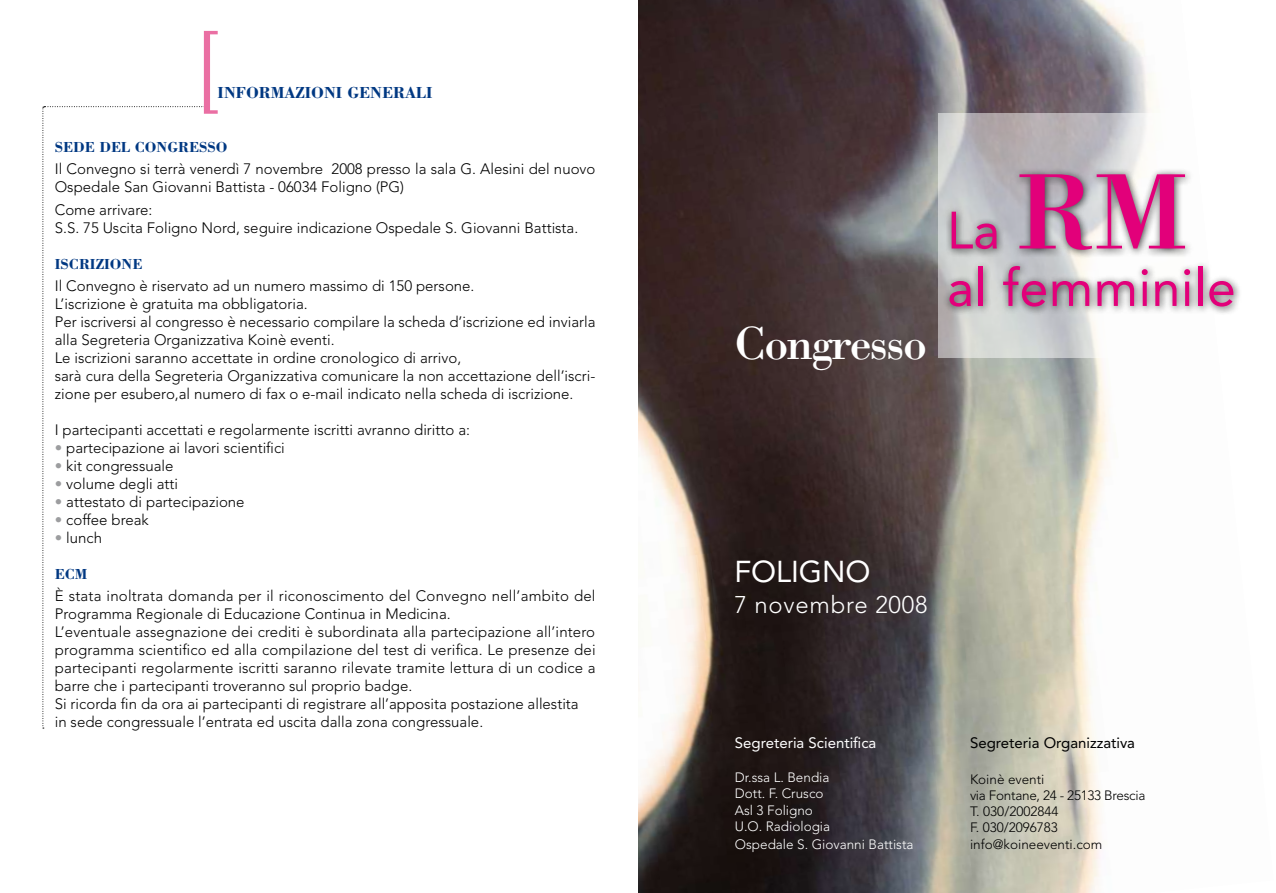
<style>
.page{position:relative;width:1276px;height:893px;background:#fff}
.page>*{position:absolute;margin:0;border:0;box-sizing:border-box;transform-origin:0 0}
.t1{font:90px "Euphemia UCAS";color:#ea6fa3}
.t2{font:51.9px/57.4px "Avenir";letter-spacing:.01em;color:#e2007a}
.t3{font:48px "Bodoni";letter-spacing:-.04em;color:#fff}
.t4{font:30px "Avenir";color:#fff}
.t5{font:300 24px "Avenir";letter-spacing:.03em;color:#fff}
.t6{font:700 16.5px "Bodoni";color:#003882}
.t7{font:300 15px/18px "Avenir";color:#000}
.t8{font:700 15px "Bodoni";color:#003882}
.t9{font:15px "Avenir";color:#000}
.t10{font:15px "Avenir";color:#fff}
.t11{font:300 13.5px/16.2px "Avenir";color:#000}
.t12{font:300 13.5px/16.2px "Avenir";color:#fff}
.s1{color:#9c9d9f}
.s2{font-family:"Bodoni";font-size:111px}
</style>
<div class="page">
<img style="left:638px;top:0;width:516px;height:893px">
<svg style="left:938px;top:113px;width:216px;height:245px"></svg>
<div style="left:943px;top:168px;width:298px;height:148px;background:#000;opacity:.75"></div>
<svg style="left:43px;top:106px;width:162px;height:623px"></svg>
<h1 class="t1" style="left:197px;top:8px;width:27px">[</h1>
<p class="t6" style="left:218px;top:82px;width:216px">INFORMAZIONI GENERALI</p>
<p class="t8" style="left:55px;top:138px;width:174px">SEDE DEL CONGRESSO</p>
<p class="t7" style="left:55px;top:160px;width:542px">Il Convegno si terrà venerdì 7 novembre 2008 presso la sala G. Alesini del nuovo<br>Ospedale San Giovanni Battista - 06034 Foligno (PG)</p>
<p class="t7" style="left:55px;top:200px;width:525px">Come arrivare:<br>S.S. 75 Uscita Foligno Nord, seguire indicazione Ospedale S. Giovanni Battista.</p>
<p class="t8" style="left:55px;top:254px;width:89px">ISCRIZIONE</p>
<p class="t7" style="left:55px;top:277px;width:542px">Il Convegno è riservato ad un numero massimo di 150 persone.<br>L’iscrizione è gratuita ma obbligatoria.<br>Per iscriversi al congresso è necessario compilare la scheda d’iscrizione ed inviarla alla Segreteria Organizzativa Koinè eventi.<br>Le iscrizioni saranno accettate in ordine cronologico di arrivo,<br>sarà cura della Segreteria Organizzativa comunicare la non accettazione dell’iscri&shy;zione per esubero,al numero di fax o e-mail indicato nella scheda di iscrizione.</p>
<p class="t7" style="left:55px;top:421px;width:417px">I partecipanti accettati e regolarmente iscritti avranno diritto a:</p>
<p class="t7" style="left:55px;top:439px;width:232px"><span class="s1">•</span> partecipazione ai lavori scientifici</p>
<p class="t7" style="left:55px;top:457px;width:120px"><span class="s1">•</span> kit congressuale</p>
<p class="t7" style="left:55px;top:475px;width:125px"><span class="s1">•</span> volume degli atti</p>
<p class="t7" style="left:55px;top:493px;width:191px"><span class="s1">•</span> attestato di partecipazione</p>
<p class="t7" style="left:55px;top:511px;width:95px"><span class="s1">•</span> coffee break</p>
<p class="t7" style="left:55px;top:529px;width:49px"><span class="s1">•</span> lunch</p>
<p class="t8" style="left:55px;top:565px;width:34px">ECM</p>
<p class="t7" style="left:55px;top:587px;width:542px">È stata inoltrata domanda per il riconoscimento del Convegno nell’ambito del Programma Regionale di Educazione Continua in Medicina.<br>L’eventuale assegnazione dei crediti è subordinata alla partecipazione all’intero programma scientifico ed alla compilazione del test di verifica. Le presenze dei partecipanti regolarmente iscritti saranno rilevate tramite lettura di un codice a barre che i partecipanti troveranno sul proprio badge.<br>Si ricorda fin da ora ai partecipanti di registrare all’apposita postazione allestita<br>in sede congressuale l’entrata ed uscita dalla zona congressuale.</p>
<h3 class="t3" style="left:734px;top:314px;width:194px">Congresso</h3>
<h2 class="t2" style="left:947px;top:202px;width:290px">La <span class="s2">RM </span>al femminile</h2>
<h3 class="t4" style="left:734px;top:554px;width:138px">FOLIGNO</h3>
<h3 class="t5" style="left:734px;top:591px;width:195px">7 novembre 2008</h3>
<p class="t10" style="left:735px;top:734px;width:143px">Segreteria Scientifica</p>
<p class="t12" style="left:735px;top:769px;width:97px">Dr.ssa L. Bendia<br>Dott. F. Crusco<br>Asl 3 Foligno<br>U.O. Radiologia</p>
<p class="t12" style="left:735px;top:836px;width:180px">Ospedale S. Giovanni Battista</p>
<p class="t9" style="left:970px;top:734px;width:167px">Segreteria Organizzativa</p>
<p class="t11" style="left:970px;top:771px;width:177px">Koinè eventi<br>via Fontane, 24 - 25133 Brescia<br>T. 030/2002844<br>F. 030/2096783 info@koineeventi.com</p>
</div>
